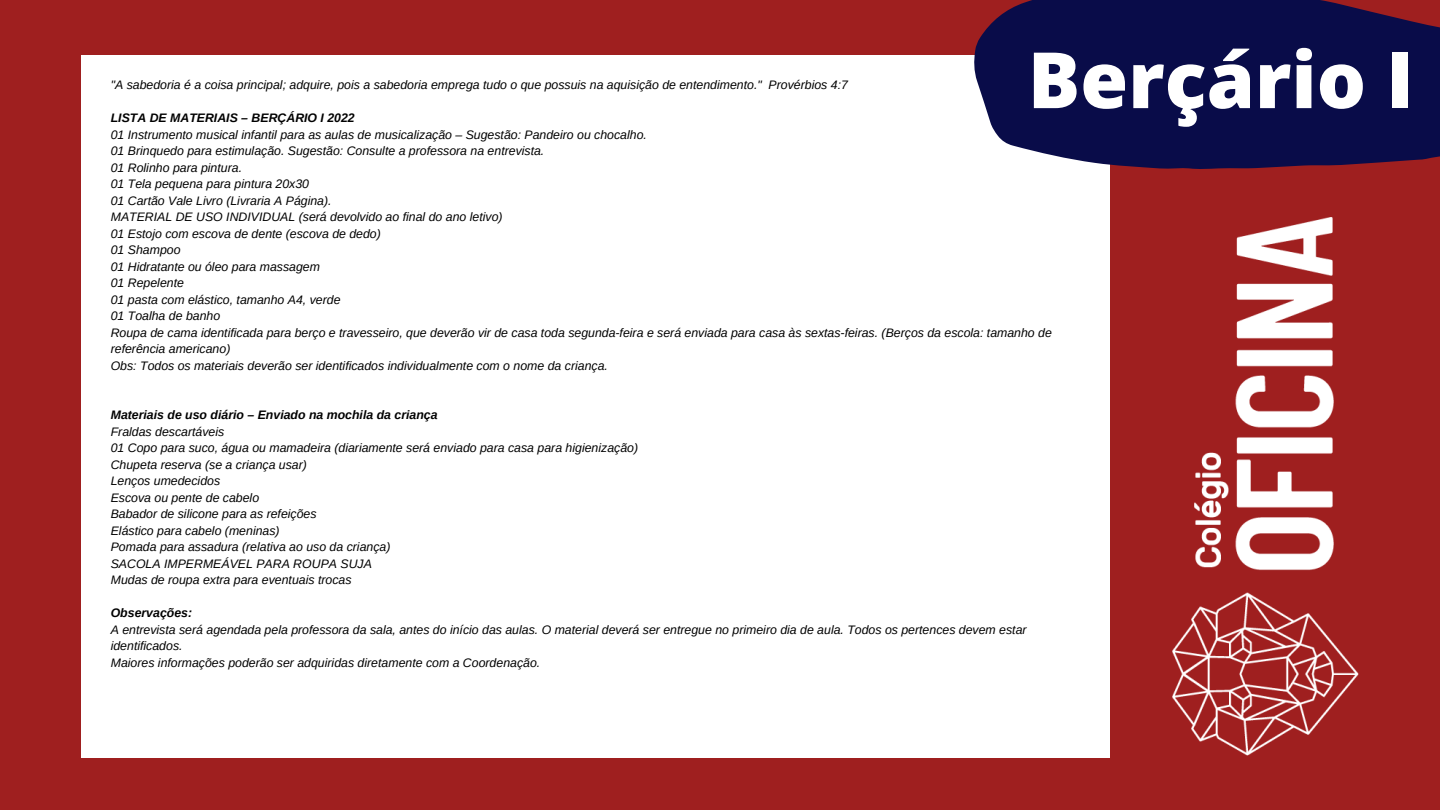
<style>
.page{position:relative;width:1440px;height:810px;background:#9f1f1f}
.page>*{position:absolute;margin:0;border:0;box-sizing:border-box;transform-origin:0 0}
.t1{font:800 77.7px "Open Sans";color:#fff}
.t2{font:italic 12.3px/16.5px "Arimo";color:#000}
.t3{font:italic 700 12.3px "Arimo";color:#000}
</style>
<div class="page">
<div style="left:81px;top:55px;width:1028px;height:703px;background:#fff"></div>
<img style="left:1109px;top:170px;width:250px;height:588px">
<svg style="left:974px;top:0;width:466px;height:169px;background:#19164e"></svg>
<p class="t1" style="left:1028px;top:25px;width:387px">Berçário I</p>
<p class="t2" style="left:111px;top:77px;width:739px">"A sabedoria é a coisa principal; adquire, pois a sabedoria emprega tudo o que possuis na aquisição de entendimento." Provérbios 4:7</p>
<p class="t3" style="left:111px;top:111px;width:246px">LISTA DE MATERIAIS – BERÇÁRIO I 2022</p>
<p class="t2" style="left:111px;top:126px;width:538px">01 Instrumento musical infantil para as aulas de musicalização – Sugestão: Pandeiro ou chocalho.</p>
<p class="t2" style="left:111px;top:143px;width:435px">01 Brinquedo para estimulação. Sugestão: Consulte a professora na entrevista.</p>
<p class="t2" style="left:111px;top:159px;width:133px">01 Rolinho para pintura.</p>
<p class="t2" style="left:111px;top:176px;width:200px">01 Tela pequena para pintura 20x30</p>
<p class="t2" style="left:111px;top:192px;width:222px">01 Cartão Vale Livro (Livraria A Página).</p>
<p class="t2" style="left:111px;top:209px;width:393px">MATERIAL DE USO INDIVIDUAL (será devolvido ao final do ano letivo)</p>
<p class="t2" style="left:111px;top:225px;width:272px">01 Estojo com escova de dente (escova de dedo)</p>
<p class="t2" style="left:111px;top:242px;width:71px">01 Shampoo</p>
<p class="t2" style="left:111px;top:258px;width:211px">01 Hidratante ou óleo para massagem</p>
<p class="t2" style="left:111px;top:275px;width:75px">01 Repelente</p>
<p class="t2" style="left:111px;top:291px;width:231px">01 pasta com elástico, tamanho A4, verde</p>
<p class="t2" style="left:111px;top:308px;width:111px">01 Toalha de banho</p>
<p class="t2" style="left:111px;top:324px;width:943px">Roupa de cama identificada para berço e travesseiro, que deverão vir de casa toda segunda-feira e será enviada para casa às sextas-feiras. (Berços da escola: tamanho de referência americano)</p>
<p class="t2" style="left:111px;top:357px;width:499px">Obs: Todos os materiais deverão ser identificados individualmente com o nome da criança.</p>
<p class="t3" style="left:111px;top:408px;width:328px">Materiais de uso diário – Enviado na mochila da criança</p>
<p class="t2" style="left:111px;top:423px;width:115px">Fraldas descartáveis</p>
<p class="t2" style="left:111px;top:440px;width:529px">01 Copo para suco, água ou mamadeira (diariamente será enviado para casa para higienização)</p>
<p class="t2" style="left:111px;top:456px;width:198px">Chupeta reserva (se a criança usar)</p>
<p class="t2" style="left:111px;top:473px;width:111px">Lenços umedecidos</p>
<p class="t2" style="left:111px;top:489px;width:150px">Escova ou pente de cabelo</p>
<p class="t2" style="left:111px;top:506px;width:207px">Babador de silicone para as refeições</p>
<p class="t2" style="left:111px;top:522px;width:170px">Elástico para cabelo (meninas)</p>
<p class="t2" style="left:111px;top:539px;width:281px">Pomada para assadura (relativa ao uso da criança)</p>
<p class="t2" style="left:111px;top:555px;width:263px">SACOLA IMPERMEÁVEL PARA ROUPA SUJA</p>
<p class="t2" style="left:111px;top:572px;width:242px">Mudas de roupa extra para eventuais trocas</p>
<p class="t3" style="left:111px;top:606px;width:83px">Observações:</p>
<p class="t2" style="left:111px;top:621px;width:917px">A entrevista será agendada pela professora da sala, antes do início das aulas. O material deverá ser entregue no primeiro dia de aula. Todos os pertences devem estar identificados.</p>
<p class="t2" style="left:111px;top:654px;width:431px">Maiores informações poderão ser adquiridas diretamente com a Coordenação.</p>
</div>
